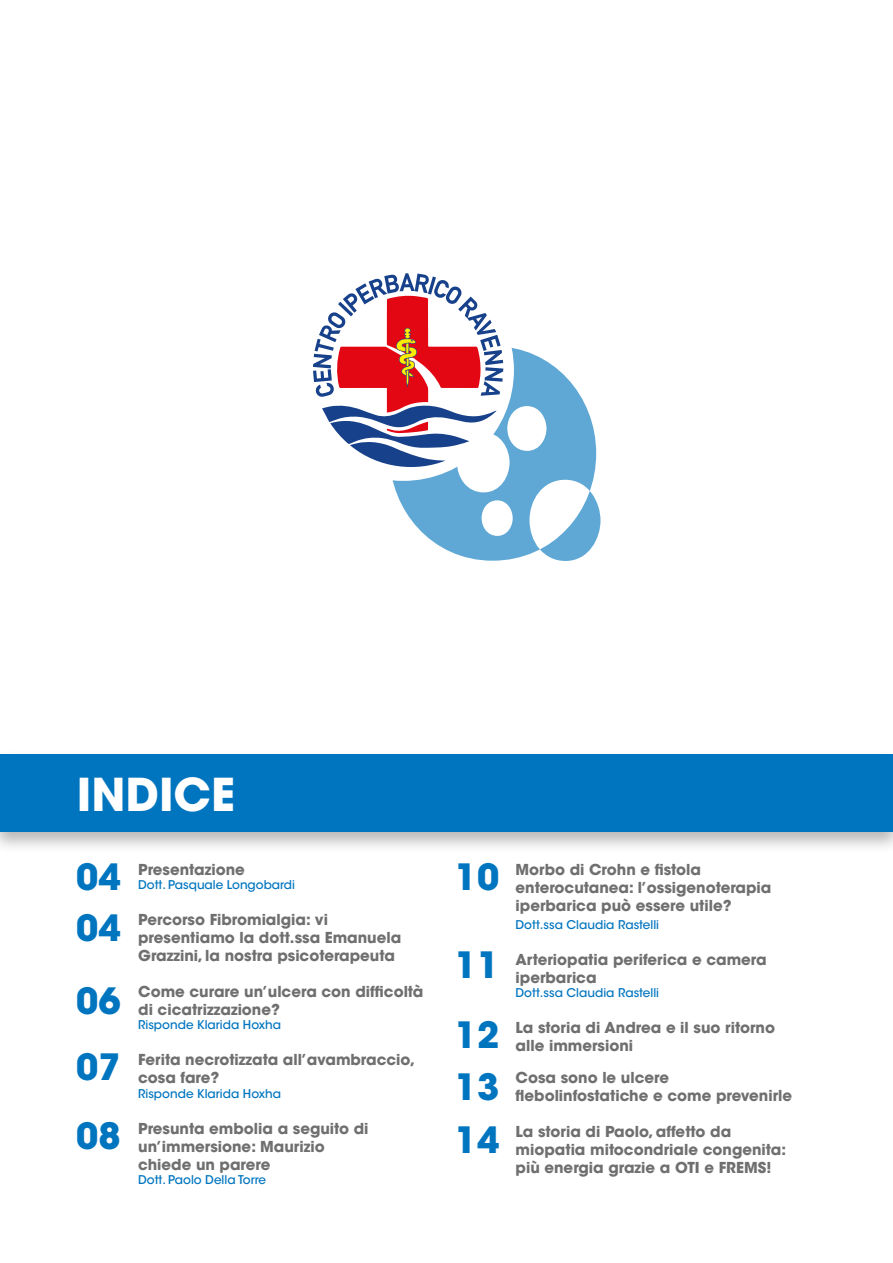
<style>
.page{position:relative;width:893px;height:1263px;background:#fff}
.page>*{position:absolute;margin:0;border:0;box-sizing:border-box;transform-origin:0 0}
.t1{font:700 45px "ITC Avant Garde Std";color:#fff}
.t2{font:700 36px/51.3px "ITC Avant Garde Std";color:#0075bf}
.t3{font:700 15px/18px "ITC Avant Garde Std";color:#706f6f}
.t4{font:500 12px "ITC Avant Garde Std";color:#0075bf}
</style>
<div class="page">
<svg style="left:393px;top:348px;width:207px;height:213px;fill:#5fa8d6"></svg>
<div style="left:292px;top:259px;width:222px;height:222px;background:#fff;border-radius:50%"></div>
<svg style="left:313px;top:273px;width:190px;height:199px"></svg>
<div style="left:0;top:749px;width:893px;height:105px;background:#000;opacity:.29"></div>
<div style="left:0;top:755px;width:893px;height:77px;background:#0075bf"></div>
<h1 class="t1" style="left:77px;top:765px;width:159px">INDICE</h1>
<h2 class="t2" style="left:76px;top:851px;width:46px">04<br>04</h2>
<h2 class="t2" style="left:76px;top:967px;width:46px;line-height:66.2px">06<br>07</h2>
<h2 class="t2" style="left:76px;top:1110px;width:46px">08</h2>
<p class="t3" style="left:138px;top:860px;width:108px">Presentazione</p>
<p class="t4" style="left:138px;top:877px;width:158px">Dott. Pasquale Longobardi</p>
<p class="t3" style="left:138px;top:910px;width:265px">Percorso Fibromialgia: vi presentiamo la dott.ssa Emanuela<br>Grazzini, la nostra psicoterapeuta</p>
<p class="t3" style="left:138px;top:982px;width:287px">Come curare un’ulcera con difficoltà di cicatrizzazione?</p>
<p class="t4" style="left:138px;top:1017px;width:144px">Risponde Klarida Hoxha</p>
<p class="t3" style="left:138px;top:1051px;width:278px">Ferita necrotizzata all’avambraccio, cosa fare?</p>
<p class="t4" style="left:138px;top:1086px;width:144px">Risponde Klarida Hoxha</p>
<p class="t3" style="left:138px;top:1119px;width:232px">Presunta embolia a seguito di un’immersione: Maurizio chiede un parere</p>
<p class="t4" style="left:138px;top:1172px;width:129px">Dott. Paolo Della Torre</p>
<h2 class="t2" style="left:455px;top:851px;width:46px">10</h2>
<h2 class="t2" style="left:455px;top:930px;width:46px;line-height:69.9px">11<br>12</h2>
<h2 class="t2" style="left:455px;top:1061px;width:46px;line-height:52.2px">13<br>14</h2>
<p class="t3" style="left:516px;top:860px;width:257px">Morbo di Crohn e fistola enterocutanea: l’ossigenoterapia iperbarica può essere utile?</p>
<p class="t4" style="left:516px;top:917px;width:145px">Dott.ssa Claudia Rastelli</p>
<p class="t3" style="left:516px;top:950px;width:253px">Arteriopatia periferica e camera iperbarica</p>
<p class="t4" style="left:516px;top:985px;width:145px">Dott.ssa Claudia Rastelli</p>
<p class="t3" style="left:516px;top:1018px;width:261px">La storia di Andrea e il suo ritorno alle immersioni</p>
<p class="t3" style="left:516px;top:1069px;width:278px">Cosa sono le ulcere flebolinfostatiche e come prevenirle</p>
<p class="t3" style="left:516px;top:1123px;width:272px">La storia di Paolo, affetto da miopatia mitocondriale congenita: più energia grazie a OTI e FREMS!</p>
</div>
